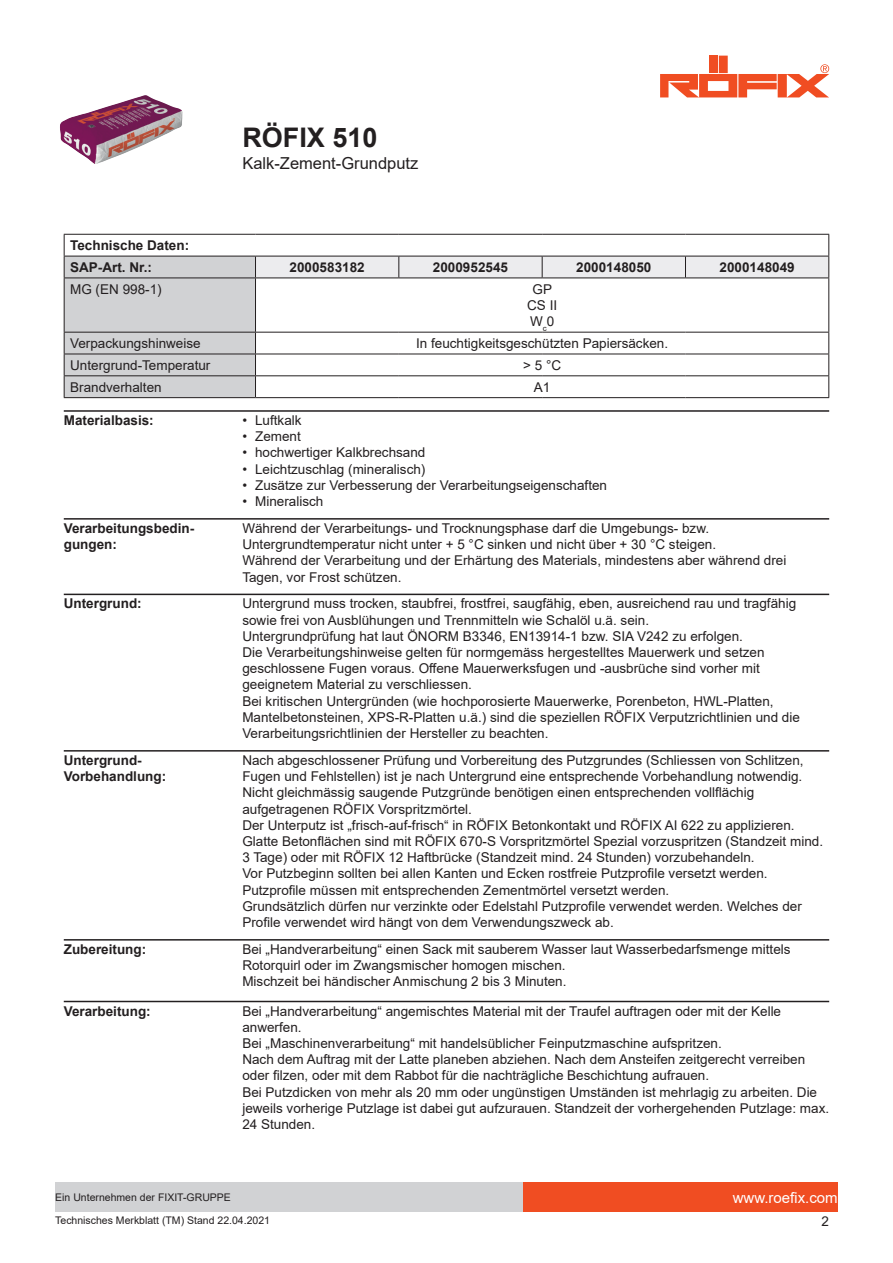
<style>
.page{position:relative;width:893px;height:1263px;background:#fff}
.page>*{position:absolute;margin:0;border:0;box-sizing:border-box;transform-origin:0 0}
.t1{font:700 27px "Arial";color:#231f20}
.t2{font:16.5px "Arial";color:#231f20}
.t3{font:15px "Arial";color:#fff}
.t4{font:13.5px/16.2px "Arial";color:#231f20}
.t5{font:700 13.5px/16.2px "Arial";color:#231f20}
.t6{font:10.5px "Arial";color:#231f20}
</style>
<div class="page">
<img style="left:60px;top:95px;width:122px;height:69px">
<div style="left:719px;top:56px;width:9px;height:17px;background:#f04d22"></div>
<div style="left:709px;top:56px;width:9px;height:17px;background:#f04d22"></div>
<svg style="left:660px;top:64px;width:169px;height:33px"></svg>
<div style="left:523px;top:1182px;width:315px;height:30px;background:#f04d22"></div>
<div style="left:55px;top:1182px;width:468px;height:30px;background:#d1d2d4"></div>
<hr style="left:64px;top:234px;width:191px;height:1px;background:#231f20">
<hr style="left:255px;top:234px;width:144px;height:1px;background:#231f20">
<hr style="left:399px;top:234px;width:143px;height:1px;background:#231f20">
<hr style="left:542px;top:234px;width:143px;height:1px;background:#231f20">
<hr style="left:685px;top:234px;width:144px;height:1px;background:#231f20">
<svg style="left:64px;top:235px;width:765px;height:162px"></svg>
<hr style="left:64px;top:397px;width:191px;height:1px;background:#231f20">
<hr style="left:255px;top:397px;width:144px;height:1px;background:#231f20">
<hr style="left:399px;top:397px;width:143px;height:1px;background:#231f20">
<hr style="left:542px;top:397px;width:143px;height:1px;background:#231f20">
<hr style="left:685px;top:397px;width:144px;height:1px;background:#231f20">
<hr style="left:64px;top:410px;width:765px;height:2px;background:#231f20">
<hr style="left:64px;top:518px;width:765px;height:2px;background:#231f20">
<hr style="left:64px;top:594px;width:765px;height:1px;background:#231f20">
<hr style="left:64px;top:750px;width:765px;height:2px;background:#231f20">
<hr style="left:64px;top:939px;width:765px;height:1px;background:#231f20">
<hr style="left:64px;top:1001px;width:765px;height:1px;background:#231f20">
<p class="t5" style="left:70px;top:235px;width:121px;line-height:21.9px">Technische Daten:<br>SAP-Art. Nr.:</p>
<h1 class="t1" style="left:242px;top:119px;width:137px">RÖFIX 510</h1>
<p class="t2" style="left:242px;top:152px;width:178px">Kalk-Zement-Grundputz</p>
<p class="t5" style="left:290px;top:259px;width:77px">2000583182</p>
<p class="t5" style="left:433px;top:259px;width:77px">2000952545</p>
<p class="t5" style="left:576px;top:259px;width:77px">2000148050</p>
<p class="t5" style="left:720px;top:259px;width:77px">2000148049</p>
<p class="t4" style="left:70px;top:281px;width:93px">MG (EN 998-1)</p>
<p class="t4" style="left:527px;top:281px;width:32px;text-align:center">GP<br>CS II<br>W<sub>c</sub>0</p>
<p class="t4" style="left:70px;top:335px;width:132px">Verpackungshinweise</p>
<p class="t4" style="left:416px;top:335px;width:254px">In feuchtigkeitsgeschützten Papiersäcken.</p>
<p class="t4" style="left:70px;top:357px;width:142px">Untergrund-Temperatur</p>
<p class="t4" style="left:523px;top:357px;width:40px">&gt; 5 °C</p>
<p class="t4" style="left:70px;top:379px;width:93px">Brandverhalten</p>
<p class="t4" style="left:534px;top:379px;width:18px">A1</p>
<p class="t5" style="left:64px;top:412px;width:92px">Materialbasis:</p>
<p class="t4" style="left:242px;top:412px;width:61px">• Luftkalk</p>
<p class="t4" style="left:242px;top:428px;width:60px">• Zement</p>
<p class="t4" style="left:242px;top:444px;width:185px">• hochwertiger Kalkbrechsand</p>
<p class="t4" style="left:242px;top:461px;width:185px">• Leichtzuschlag (mineralisch)</p>
<p class="t4" style="left:242px;top:477px;width:366px">• Zusätze zur Verbesserung der Verarbeitungseigenschaften</p>
<p class="t4" style="left:242px;top:493px;width:83px">• Mineralisch</p>
<p class="t5" style="left:64px;top:520px;width:132px">Verarbeitungsbedin&shy;gungen:</p>
<p class="t4" style="left:242px;top:520px;width:546px">Während der Verarbeitungs- und Trocknungsphase darf die Umgebungs- bzw.<br>Untergrundtemperatur nicht unter + 5 °C sinken und nicht über + 30 °C steigen.<br>Während der Verarbeitung und der Erhärtung des Materials, mindestens aber während drei Tagen, vor Frost schützen.</p>
<p class="t5" style="left:64px;top:596px;width:79px">Untergrund:</p>
<p class="t4" style="left:242px;top:595px;width:559px">Untergrund muss trocken, staubfrei, frostfrei, saugfähig, eben, ausreichend rau und tragfähig sowie frei von Ausblühungen und Trennmitteln wie Schalöl u.ä. sein.<br>Untergrundprüfung hat laut ÖNORM B3346, EN13914-1 bzw. SIA V242 zu erfolgen.<br>Die Verarbeitungshinweise gelten für normgemäss hergestelltes Mauerwerk und setzen geschlossene Fugen voraus. Offene Mauerwerksfugen und -ausbrüche sind vorher mit geeignetem Material zu verschliessen.<br>Bei kritischen Untergründen (wie hochporosierte Mauerwerke, Porenbeton, HWL-Platten, Mantelbetonsteinen, XPS-R-Platten u.ä.) sind die speziellen RÖFIX Verputzrichtlinien und die Verarbeitungsrichtlinien der Hersteller zu beachten.</p>
<p class="t5" style="left:64px;top:752px;width:104px">Untergrund-<br>Vorbehandlung:</p>
<p class="t4" style="left:242px;top:752px;width:582px">Nach abgeschlossener Prüfung und Vorbereitung des Putzgrundes (Schliessen von Schlitzen, Fugen und Fehlstellen) ist je nach Untergrund eine entsprechende Vorbehandlung notwendig.<br>Nicht gleichmässig saugende Putzgründe benötigen einen entsprechenden vollflächig aufgetragenen RÖFIX Vorspritzmörtel.<br>Der Unterputz ist „frisch-auf-frisch“ in RÖFIX Betonkontakt und RÖFIX AI 622 zu applizieren.<br>Glatte Betonflächen sind mit RÖFIX 670-S Vorspritzmörtel Spezial vorzuspritzen (Standzeit mind.<br>3 Tage) oder mit RÖFIX 12 Haftbrücke (Standzeit mind. 24 Stunden) vorzubehandeln.<br>Vor Putzbeginn sollten bei allen Kanten und Ecken rostfreie Putzprofile versetzt werden.<br>Putzprofile müssen mit entsprechenden Zementmörtel versetzt werden.<br>Grundsätzlich dürfen nur verzinkte oder Edelstahl Putzprofile verwendet werden. Welches der Profile verwendet wird hängt von dem Verwendungszweck ab.</p>
<p class="t5" style="left:64px;top:941px;width:84px">Zubereitung:</p>
<p class="t4" style="left:242px;top:941px;width:550px">Bei „Handverarbeitung“ einen Sack mit sauberem Wasser laut Wasserbedarfsmenge mittels<br>Rotorquirl oder im Zwangsmischer homogen mischen.<br>Mischzeit bei händischer Anmischung 2 bis 3 Minuten.</p>
<p class="t5" style="left:64px;top:1003px;width:89px">Verarbeitung:</p>
<p class="t4" style="left:242px;top:1003px;width:588px">Bei „Handverarbeitung“ angemischtes Material mit der Traufel auftragen oder mit der Kelle anwerfen.<br>Bei „Maschinenverarbeitung“ mit handelsüblicher Feinputzmaschine aufspritzen.<br>Nach dem Auftrag mit der Latte planeben abziehen. Nach dem Ansteifen zeitgerecht verreiben oder filzen, oder mit dem Rabbot für die nachträgliche Beschichtung aufrauen.<br>Bei Putzdicken von mehr als 20 mm oder ungünstigen Umständen ist mehrlagig zu arbeiten. Die jeweils vorherige Putzlage ist dabei gut aufzurauen. Standzeit der vorhergehenden Putzlage: max.<br>24 Stunden.</p>
<p class="t6" style="left:55px;top:1190px;width:177px">Ein Unternehmen der FIXIT-GRUPPE</p>
<p class="t3" style="left:733px;top:1187px;width:107px">www.roefix.com</p>
<p class="t6" style="left:55px;top:1213px;width:216px">Technisches Merkblatt (TM) Stand 22.04.2021</p>
<p class="t4" style="left:821px;top:1213px;width:9px">2</p>
</div>
